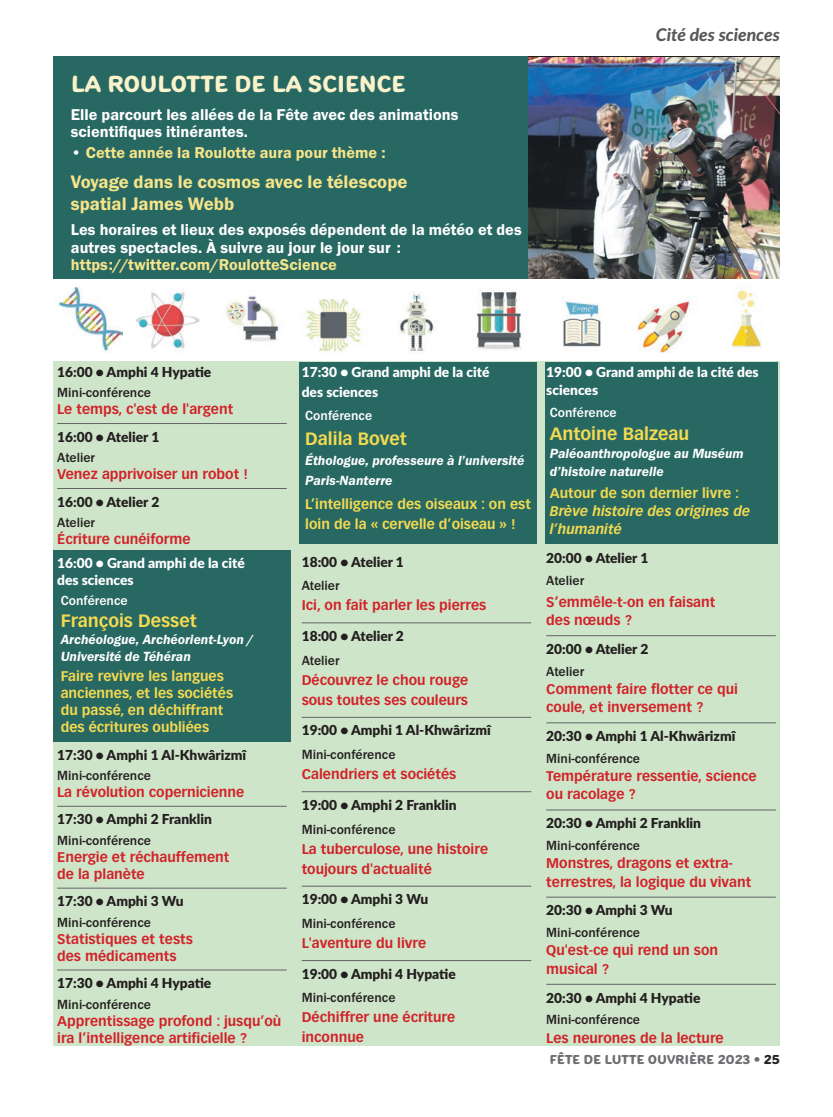
<style>
.page{position:relative;width:833px;height:1117px;background:#fff}
.page>*{position:absolute;margin:0;border:0;box-sizing:border-box;transform-origin:0 0}
.Encadré_T1{font:22.5px "Pinecone MVB";letter-spacing:-.02em;color:#faf2ca}
.Encadré_T2{font:18.75px/22.5px "Franklin Gothic URW Dem";color:#f6e489}
.Interv_conf{font:700 17.5px "Vectora LT Pro";color:#f3da50}
.t1{font:italic 800 17.5px "Lato";color:#57585a}
.Encadré_T2-2{font:16.25px/17.5px "Franklin Gothic URW Dem";color:#fff}
.Encadré_T2-3{font:16.25px "Franklin Gothic URW Dem";color:#f6e489}
.Nom{font:700 13.75px/18.2px "Vectora LT Pro";color:#d1232a}
.Lieu{font:900 13.75px "Lato";color:#231f20}
.Genre{font:500 13.75px "Franklin Gothic URW";color:#231f20}
.Titre_conf_encadré{font:700 13.75px/16.9px "Vectora LT Pro";color:#f3da50}
.description_interven{font:13.75px/16.9px "Franklin Gothic URW Dem Ita";color:#fff}
.Lieu_sans_filet{font:900 13.75px "Lato";color:#231f20}
.Lieu_encadré{font:900 13.75px/16.9px "Lato";color:#fff}
.Titre_conf_encadré-2{font:italic 700 13.75px/18.2px "Vectora LT Pro";color:#f3da50}
.Nom-2{font:900 13.75px/18.2px "Lato";color:#fff}
.Lieu_sans_filet-2{font:700 13.75px/18.2px "Vectora LT Pro";color:#d1232a}
.Genre_encadré{font:500 13.75px "Franklin Gothic URW";color:#fff}
.t2{font:12.5px "Pinecone MVB";letter-spacing:-.02em;color:#6c6d70}
.s1{color:#fff}
.s2{color:#f6e489}
.s3{font-style:normal}
.s4{color:#231f20}
</style>
<div class="page">
<div style="left:53px;top:361px;width:727px;height:684px;background:#cfe5c9"></div>
<div style="left:53px;top:56px;width:727px;height:222px;background:#286863"></div>
<img style="left:528px;top:57px;width:252px;height:221px">
<div style="left:53px;top:550px;width:238px;height:191px;background:#286863"></div>
<div style="left:299px;top:361px;width:238px;height:182px;background:#286863"></div>
<div style="left:544px;top:361px;width:233px;height:182px;background:#286863"></div>
<img style="left:55px;top:287px;width:67px;height:64px">
<img style="left:136px;top:291px;width:64px;height:58px">
<img style="left:226px;top:296px;width:54px;height:45px">
<img style="left:305px;top:299px;width:56px;height:53px">
<img style="left:398px;top:293px;width:36px;height:58px">
<img style="left:562px;top:297px;width:39px;height:50px">
<img style="left:476px;top:292px;width:45px;height:58px">
<img style="left:637px;top:297px;width:53px;height:56px">
<img style="left:731px;top:290px;width:31px;height:58px">
<hr style="left:57px;top:423px;width:230px;height:1px;background:#636366">
<hr style="left:57px;top:488px;width:230px;height:1px;background:#636366">
<hr style="left:57px;top:805px;width:230px;height:1px;background:#636366">
<hr style="left:57px;top:887px;width:230px;height:1px;background:#636366">
<hr style="left:57px;top:969px;width:230px;height:1px;background:#636366">
<hr style="left:302px;top:622px;width:229px;height:1px;background:#636366">
<hr style="left:302px;top:716px;width:229px;height:1px;background:#636366">
<hr style="left:302px;top:791px;width:229px;height:1px;background:#636366">
<hr style="left:302px;top:885px;width:229px;height:1px;background:#636366">
<hr style="left:302px;top:959px;width:229px;height:1px;background:#636366">
<hr style="left:546px;top:635px;width:230px;height:1px;background:#636366">
<hr style="left:546px;top:722px;width:230px;height:1px;background:#636366">
<hr style="left:546px;top:809px;width:230px;height:1px;background:#636366">
<hr style="left:546px;top:896px;width:230px;height:1px;background:#636366">
<hr style="left:546px;top:983px;width:230px;height:1px;background:#636366">
<p class="Encadré_T1" style="left:71px;top:66px;width:336px">LA ROULOTTE DE LA SCIENCE</p>
<p class="Encadré_T2-2" style="left:71px;top:105px;width:389px">Elle parcourt les allées de la Fête avec des animations scientifiques itinérantes.</p>
<p class="Encadré_T2-3" style="left:71px;top:143px;width:316px"><span class="s1">•</span> Cette année la Roulotte aura pour thème :</p>
<p class="Encadré_T2" style="left:71px;top:170px;width:338px">Voyage dans le cosmos avec le télescope spatial James Webb</p>
<p class="Encadré_T2-2" style="left:71px;top:220px;width:452px">Les horaires et lieux des exposés dépendent de la météo et des autres spectacles. À suivre au jour le jour sur : <span class="s2">https://twitter.com/RoulotteScience</span></p>
<p class="t1" style="left:656px;top:21px;width:125px">Cité des sciences</p>
<p class="Lieu_sans_filet" style="left:57px;top:361px;width:156px">16:00 • Amphi 4 Hypatie</p>
<p class="Genre" style="left:57px;top:384px;width:95px">Mini-conférence</p>
<p class="Nom" style="left:57px;top:400px;width:178px">Le temps, c'est de l'argent</p>
<p class="Lieu" style="left:57px;top:426px;width:104px">16:00 • Atelier 1</p>
<p class="Genre" style="left:57px;top:449px;width:40px">Atelier</p>
<p class="Nom" style="left:57px;top:465px;width:192px">Venez apprivoiser un robot !</p>
<p class="Lieu" style="left:57px;top:491px;width:104px">16:00 • Atelier 2</p>
<p class="Genre" style="left:57px;top:514px;width:40px">Atelier</p>
<p class="Nom" style="left:57px;top:530px;width:135px">Écriture cunéiforme</p>
<p class="Lieu_encadré" style="left:57px;top:554px;width:189px">16:00 • Grand amphi de la cité des sciences</p>
<p class="Genre_encadré" style="left:61px;top:592px;width:68px">Conférence</p>
<p class="Interv_conf" style="left:61px;top:609px;width:138px">François Desset</p>
<p class="description_interven" style="left:61px;top:630px;width:194px">Archéologue, Archéorient-Lyon /<br>Université de Téhéran</p>
<p class="Titre_conf_encadré" style="left:61px;top:667px;width:174px">Faire revivre les langues anciennes, et les sociétés du passé, en déchiffrant des écritures oubliées</p>
<p class="Lieu_sans_filet" style="left:57px;top:744px;width:191px">17:30 • Amphi 1 Al-Khwârizmî</p>
<p class="Genre" style="left:57px;top:766px;width:95px">Mini-conférence</p>
<p class="Nom" style="left:57px;top:782px;width:189px">La révolution copernicienne</p>
<p class="Lieu" style="left:57px;top:809px;width:156px">17:30 • Amphi 2 Franklin</p>
<p class="Genre" style="left:57px;top:831px;width:95px">Mini-conférence</p>
<p class="Nom" style="left:57px;top:848px;width:174px;line-height:16.9px">Energie et réchauffement de la planète</p>
<p class="Lieu" style="left:57px;top:890px;width:128px">17:30 • Amphi 3 Wu</p>
<p class="Genre" style="left:57px;top:913px;width:95px">Mini-conférence</p>
<p class="Nom" style="left:57px;top:930px;width:137px;line-height:16.9px">Statistiques et tests des médicaments</p>
<p class="Lieu" style="left:57px;top:972px;width:156px">17:30 • Amphi 4 Hypatie</p>
<p class="Genre" style="left:57px;top:995px;width:95px">Mini-conférence</p>
<p class="Nom" style="left:57px;top:1011px;width:226px;line-height:16.9px">Apprentissage profond : jusqu’où ira l’intelligence artificielle ?</p>
<p class="Lieu_encadré" style="left:302px;top:361px;width:189px;line-height:20px">17:30 • Grand amphi de la cité des sciences</p>
<p class="Genre_encadré" style="left:305px;top:407px;width:68px">Conférence</p>
<p class="Interv_conf" style="left:305px;top:428px;width:103px">Dalila Bovet</p>
<p class="description_interven" style="left:305px;top:450px;width:221px;line-height:20px">Éthologue, professeure à l’université<br>Paris-Nanterre</p>
<p class="Titre_conf_encadré" style="left:305px;top:493px;width:227px;line-height:20px">L’intelligence des oiseaux : on est loin de la « cervelle d’oiseau » !</p>
<p class="Lieu_sans_filet" style="left:302px;top:551px;width:104px">18:00 • Atelier 1</p>
<p class="Genre" style="left:302px;top:577px;width:40px">Atelier</p>
<p class="Nom" style="left:302px;top:596px;width:186px">Ici, on fait parler les pierres</p>
<p class="Lieu" style="left:302px;top:625px;width:104px">18:00 • Atelier 2</p>
<p class="Genre" style="left:302px;top:651px;width:40px">Atelier</p>
<p class="Nom" style="left:302px;top:669px;width:168px;line-height:20px">Découvrez le chou rouge sous toutes ses couleurs</p>
<p class="Lieu" style="left:302px;top:720px;width:191px">19:00 • Amphi 1 Al-Khwârizmî</p>
<p class="Genre" style="left:302px;top:745px;width:95px">Mini-conférence</p>
<p class="Nom" style="left:302px;top:765px;width:156px">Calendriers et sociétés</p>
<p class="Lieu" style="left:302px;top:794px;width:156px">19:00 • Amphi 2 Franklin</p>
<p class="Genre" style="left:302px;top:820px;width:95px">Mini-conférence</p>
<p class="Nom" style="left:302px;top:838px;width:188px;line-height:20px">La tuberculose, une histoire toujours d'actualité</p>
<p class="Lieu" style="left:302px;top:888px;width:128px">19:00 • Amphi 3 Wu</p>
<p class="Genre" style="left:302px;top:914px;width:95px">Mini-conférence</p>
<p class="Nom" style="left:302px;top:933px;width:126px">L'aventure du livre</p>
<p class="Lieu" style="left:302px;top:963px;width:156px">19:00 • Amphi 4 Hypatie</p>
<p class="Genre" style="left:302px;top:988px;width:95px">Mini-conférence</p>
<p class="Nom" style="left:302px;top:1007px;width:155px;line-height:20px">Déchiffrer une écriture inconnue</p>
<p class="Nom-2" style="left:546px;top:362px;width:214px">19:00 • Grand amphi de la cité des sciences</p>
<p class="Genre_encadré" style="left:550px;top:403px;width:68px">Conférence</p>
<p class="Interv_conf" style="left:550px;top:422px;width:141px">Antoine Balzeau</p>
<p class="description_interven" style="left:550px;top:443px;width:195px;line-height:18.2px">Paléoanthropologue au Muséum d’histoire naturelle</p>
<p class="Titre_conf_encadré-2" style="left:550px;top:483px;width:202px"><span class="s3">Autour de son dernier livre :<br></span>Brève histoire des origines de l’humanité</p>
<p class="Lieu_sans_filet" style="left:546px;top:547px;width:104px">20:00 • Atelier 1</p>
<p class="Genre" style="left:546px;top:571px;width:40px">Atelier</p>
<p class="Lieu_sans_filet-2" style="left:546px;top:592px;width:171px">S’emmêle-t-on en faisant des nœuds ?</p>
<p class="Lieu" style="left:546px;top:638px;width:104px">20:00 • Atelier 2</p>
<p class="Genre" style="left:546px;top:662px;width:40px">Atelier</p>
<p class="Nom" style="left:546px;top:679px;width:193px">Comment faire flotter ce qui coule, et inversement ?</p>
<p class="Lieu" style="left:546px;top:725px;width:191px">20:30 • Amphi 1 Al-Khwârizmî</p>
<p class="Genre" style="left:546px;top:749px;width:95px">Mini-conférence</p>
<p class="Nom" style="left:546px;top:766px;width:212px">Température ressentie, science ou racolage ?</p>
<p class="Lieu" style="left:546px;top:812px;width:156px">20:30 • Amphi 2 Franklin</p>
<p class="Genre" style="left:546px;top:836px;width:95px">Mini-conférence</p>
<p class="Nom" style="left:546px;top:854px;width:206px">Monstres, dragons et extra&shy;terrestres, la logique du vivant</p>
<p class="Lieu" style="left:546px;top:899px;width:128px">20:30 • Amphi 3 Wu</p>
<p class="Genre" style="left:546px;top:923px;width:95px">Mini-conférence</p>
<p class="Nom" style="left:546px;top:941px;width:173px">Qu'est-ce qui rend un son musical ?</p>
<p class="Lieu" style="left:546px;top:986px;width:156px">20:30 • Amphi 4 Hypatie</p>
<p class="Genre" style="left:546px;top:1010px;width:95px">Mini-conférence</p>
<p class="Nom" style="left:546px;top:1028px;width:179px">Les neurones de la lecture</p>
<p class="t2" style="left:549px;top:1049px;width:232px">FÊTE DE LUTTE OUVRIÈRE 2023 • <span class="s4">25</span></p>
</div>
